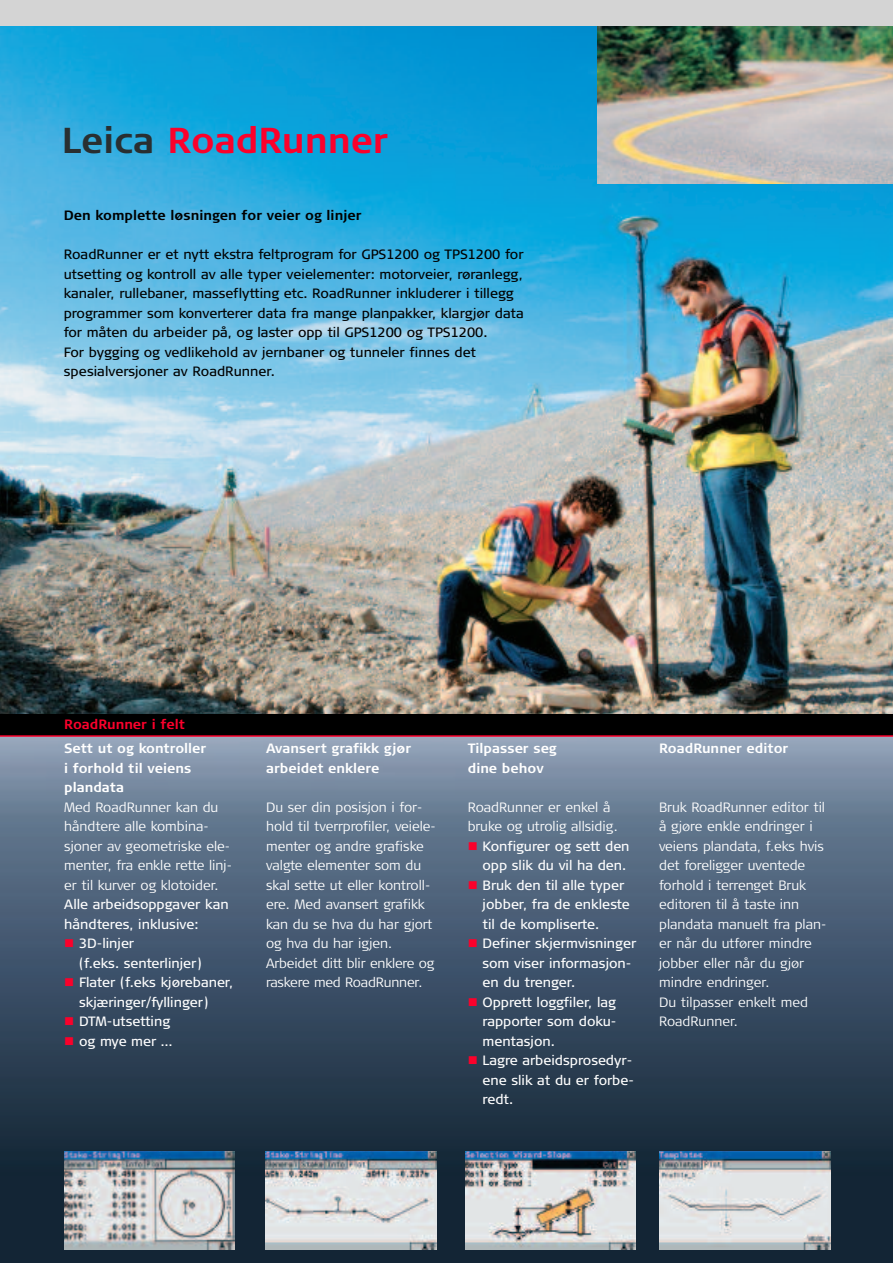
<style>
.page{position:relative;width:893px;height:1263px;background:#fff}
.page>*{position:absolute;margin:0;border:0;box-sizing:border-box;transform-origin:0 0}
.t1{font:700 36px "Signa Column";color:#fb012b}
.t2{font:300 13.5px/19.5px "Signa Column";color:#fff}
.t3{font:13.5px/19.5px "Signa Column";color:#fff}
.t4{font:13.5px/19.5px "Signa Column";color:#000}
.t5{font:700 13.5px/19.5px "Signa Column";color:#fff}
.t6{font:700 13.5px "Signa Column";color:#000}
.t7{font:700 13.5px "Signa Column";color:#fb012b}
.s1{color:#292f31}
.s2{color:#fb012b}
</style>
<div class="page">
<img style="left:0;top:26px;width:893px;height:688px">
<img style="left:598px;top:26px;width:295px;height:158px">
<img style="left:0;top:737px;width:893px;height:526px">
<div style="left:0;top:714px;width:893px;height:22px;background:#000"></div>
<div style="left:0;top:0;width:893px;height:26px;background:#d4d4d4"></div>
<img style="left:64px;top:1151px;width:170px;height:98px">
<img style="left:266px;top:1151px;width:170px;height:98px">
<img style="left:465px;top:1151px;width:170px;height:98px">
<img style="left:660px;top:1151px;width:170px;height:98px">
<hr style="left:0;top:735px;width:893px;height:2px;background:#fb012b">
<h1 class="t1" style="left:62px;top:128px;width:328px"><span class="s1">Leica</span> RoadRunner</h1>
<p class="t6" style="left:64px;top:211px;width:299px">Den komplette løsningen for veier og linjer</p>
<p class="t4" style="left:64px;top:246px;width:462px">RoadRunner er et nytt ekstra feltprogram for GPS1200 og TPS1200 for utsetting og kontroll av alle typer veielementer: motorveier, røranlegg, kanaler, rullebaner, masseflytting etc. RoadRunner inkluderer i tillegg programmer som konverterer data fra mange planpakker, klargjør data for måten du arbeider på, og laster opp til GPS1200 og TPS1200.<br>For bygging og vedlikehold av jernbaner og tunneler finnes det spesialversjoner av RoadRunner.</p>
<p class="t7" style="left:64px;top:720px;width:122px">RoadRunner i felt</p>
<p class="t5" style="left:64px;top:740px;width:144px">Sett ut og kontroller i forhold til veiens plandata</p>
<p class="t2" style="left:64px;top:799px;width:169px">Med RoadRunner kan du håndtere alle kombina&shy;sjoner av geometriske ele&shy;menter, fra enkle rette linj&shy;er til kurver og klotoider.</p>
<p class="t3" style="left:64px;top:896px;width:166px">Alle arbeidsoppgaver kan håndteres, inklusive:</p>
<p class="t3" style="left:79px;top:935px;width:124px;text-indent:-15px"><span class="s2">■</span> 3D-linjer<br>(f.eks. senterlinjer)</p>
<p class="t3" style="left:79px;top:974px;width:156px;text-indent:-15px"><span class="s2">■</span> Flater (f.eks kjørebaner, skjæringer/fyllinger)</p>
<p class="t3" style="left:64px;top:1013px;width:107px"><span class="s2">■</span> DTM-utsetting</p>
<p class="t3" style="left:64px;top:1033px;width:109px"><span class="s2">■</span> og mye mer …</p>
<p class="t5" style="left:266px;top:740px;width:147px">Avansert grafikk gjør arbeidet enklere</p>
<p class="t2" style="left:266px;top:799px;width:172px">Du ser din posisjon i for&shy;hold til tverrprofiler, veiele&shy;menter og andre grafiske valgte elementer som du skal sette ut eller kontroll&shy;ere. Med avansert grafikk kan du se hva du har gjort og hva du har igjen.<br>Arbeidet ditt blir enklere og raskere med RoadRunner.</p>
<p class="t5" style="left:468px;top:740px;width:91px">Tilpasser seg dine behov</p>
<p class="t2" style="left:468px;top:799px;width:152px">RoadRunner er enkel å bruke og utrolig allsidig.</p>
<p class="t3" style="left:468px;top:838px;width:163px;text-align:right"><span class="s2">■</span> Konfigurer og sett den opp slik du vil ha den.</p>
<p class="t3" style="left:483px;top:877px;width:149px;text-indent:-15px"><span class="s2">■</span> Bruk den til alle typer jobber, fra de enkleste til de kompliserte.</p>
<p class="t3" style="left:483px;top:935px;width:155px;text-indent:-15px"><span class="s2">■</span> Definer skjermvisninger som viser informasjon&shy;en du trenger.</p>
<p class="t3" style="left:483px;top:994px;width:135px;text-align:justify;text-indent:-15px"><span class="s2">■</span> Opprett loggfiler, lag rapporter som doku&shy;mentasjon.</p>
<p class="t3" style="left:483px;top:1052px;width:153px;text-indent:-15px"><span class="s2">■</span> Lagre arbeidsprosedyr&shy;ene slik at du er forbe&shy;redt.</p>
<p class="t5" style="left:659px;top:740px;width:131px">RoadRunner editor</p>
<p class="t2" style="left:659px;top:799px;width:169px">Bruk RoadRunner editor til å gjøre enkle endringer i veiens plandata, f.eks hvis det foreligger uventede forhold i terrenget Bruk editoren til å taste inn plandata manuelt fra plan&shy;er når du utfører mindre jobber eller når du gjør mindre endringer.<br>Du tilpasser enkelt med<br>RoadRunner.</p>
</div>
